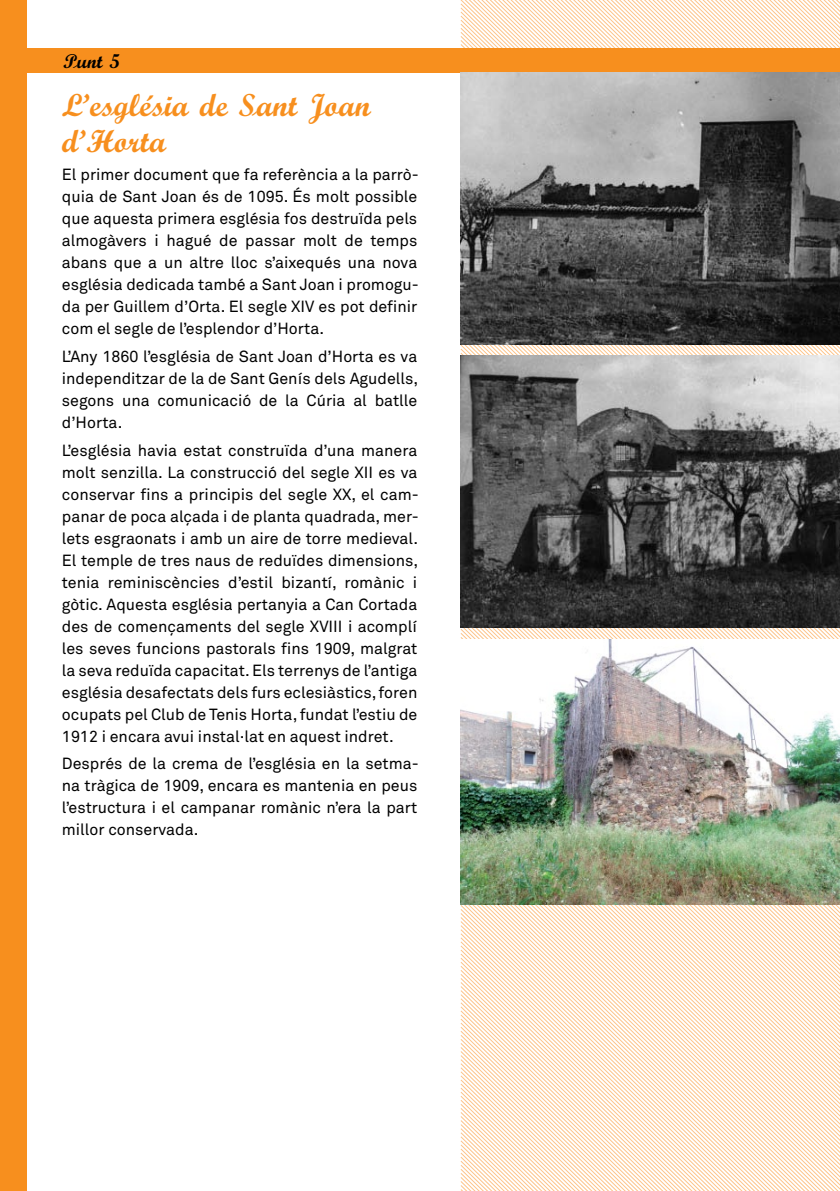
<style>
.page{position:relative;width:840px;height:1191px;background:#fff}
.page>*{position:absolute;margin:0;border:0;box-sizing:border-box;transform-origin:0 0}
.t1{font:700 32px/36px "M Script";color:#f78f1e}
.t2{font:700 20px "M Script";color:#000}
.t3{font:16px/22px "Akkurat";color:#000;text-align:justify}
</style>
<div class="page">
<svg style="left:459px;top:0;width:380px;height:356px"></svg>
<svg style="left:460px;top:628px;width:379px;height:563px"></svg>
<div style="left:0;top:0;width:26px;height:1191px;background:#f78f1e"></div>
<div style="left:24px;top:48px;width:815px;height:24px;background:#f78f1e"></div>
<img style="left:460px;top:640px;width:379px;height:264px">
<img style="left:460px;top:73px;width:379px;height:271px">
<img style="left:460px;top:356px;width:379px;height:272px">
<p class="t2" style="left:63px;top:49px;width:58px">Punt 5</p>
<p class="t1" style="left:62px;top:87px;width:310px">L’església de Sant Joan d’Horta</p>
<p class="t3" style="left:62px;top:163px;width:358px">El primer document que fa referència a la parrò&shy;quia de Sant Joan és de 1095. És molt possible que aquesta primera església fos destruïda pels almogàvers i hagué de passar molt de temps abans que a un altre lloc s’aixequés una nova església dedicada també a Sant Joan i promogu&shy;da per Guillem d’Orta. El segle XIV es pot definir com el segle de l’esplendor d’Horta.</p>
<p class="t3" style="left:62px;top:345px;width:357px">L’Any 1860 l’església de Sant Joan d’Horta es va independitzar de la de Sant Genís dels Agudells, segons una comunicació de la Cúria al batlle d’Horta.</p>
<p class="t3" style="left:62px;top:438px;width:358px">L’església havia estat construïda d’una manera molt senzilla. La construcció del segle XII es va conservar fins a principis del segle XX, el cam&shy;panar de poca alçada i de planta quadrada, mer&shy;lets esgraonats i amb un aire de torre medieval.<br>El temple de tres naus de reduïdes dimensions, tenia reminiscències d’estil bizantí, romànic i gòtic. Aquesta església pertanyia a Can Cortada des de començaments del segle XVIII i acomplí les seves funcions pastorals fins 1909, malgrat la seva reduïda capacitat. Els terrenys de l’antiga església desafectats dels furs eclesiàstics, foren ocupats pel Club de Tenis Horta, fundat l’estiu de 1912 i encara avui instal·lat en aquest indret.</p>
<p class="t3" style="left:62px;top:752px;width:358px">Després de la crema de l’església en la setma&shy;na tràgica de 1909, encara es mantenia en peus l’estructura i el campanar romànic n’era la part millor conservada.</p>
</div>
